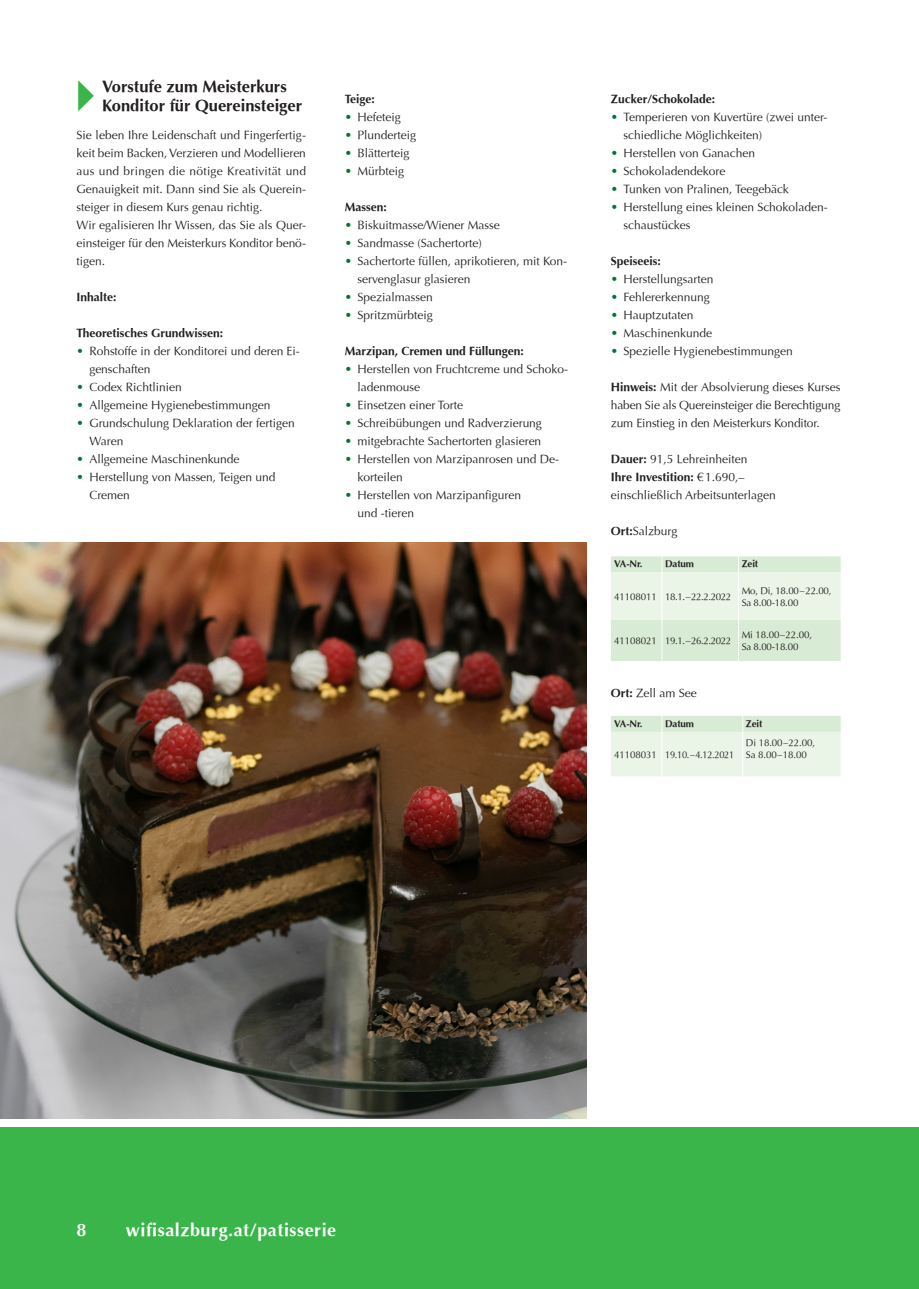
<style>
.page{position:relative;width:919px;height:1289px;background:#fff}
.page>*{position:absolute;margin:0;border:0;box-sizing:border-box;transform-origin:0 0}
.t1{font:700 18px "Optima";letter-spacing:.03em;color:#fff}
.t2{font:700 16.5px/19.5px "Optima";color:#231f20}
._6_copy_8pt{font:12px/18px "Optima";color:#231f20}
._6_copy_8pt-2{font:700 12px "Optima";color:#231f20}
.Tabelle_copy{font:9.75px/12px "Optima";letter-spacing:-.01em;color:#231f20}
.Tabelle_head{font:700 9.75px "Optima";letter-spacing:-.01em;color:#231f20}
.Tabelle_copy-2{font:9.75px "Optima";letter-spacing:-.03em;color:#231f20;scale:.95 1}
.s1{color:#007435}
.s2{font-weight:700}
.s3{font-weight:400}
</style>
<div class="page">
<div style="left:0;top:1127px;width:918px;height:161px;background:#3ab54a"></div>
<svg style="left:611px;top:556px;width:229px;height:105px;background:#e0efdd"></svg>
<hr style="left:661px;top:572px;width:1px;height:47px;background:#fff">
<hr style="left:738px;top:572px;width:1px;height:47px;background:#fff">
<hr style="left:661px;top:619px;width:1px;height:42px;background:#fff">
<hr style="left:738px;top:619px;width:1px;height:42px;background:#fff">
<svg style="left:611px;top:716px;width:229px;height:60px;background:#e5f2e2"></svg>
<hr style="left:661px;top:731px;width:1px;height:45px;background:#fff">
<hr style="left:742px;top:731px;width:1px;height:45px;background:#fff">
<img style="left:0;top:542px;width:586px;height:576px">
<p class="t2" style="left:102px;top:77px;width:202px">Vorstufe zum Meisterkurs<br>Konditor für Quereinsteiger</p>
<p class="_6_copy_8pt" style="left:77px;top:126px;width:231px;text-align:justify">Sie leben Ihre Leidenschaft und Fingerfertig&shy;keit beim Backen, Verzieren und Modellieren aus und bringen die nötige Kreativität und Genauigkeit mit. Dann sind Sie als Querein&shy;steiger in diesem Kurs genau richtig.</p>
<p class="_6_copy_8pt" style="left:77px;top:216px;width:231px;text-align:justify">Wir egalisieren Ihr Wissen, das Sie als Quer&shy;einsteiger für den Meisterkurs Konditor benö&shy;tigen.</p>
<p class="_6_copy_8pt-2" style="left:77px;top:290px;width:41px">Inhalte:</p>
<p class="_6_copy_8pt-2" style="left:77px;top:326px;width:148px">Theoretisches Grundwissen:</p>
<p class="_6_copy_8pt" style="left:89px;top:342px;width:212px;text-indent:-13px"><span class="s1">•</span> Rohstoffe in der Konditorei und deren Ei&shy;genschaften</p>
<p class="_6_copy_8pt" style="left:77px;top:378px;width:107px"><span class="s1">•</span> Codex Richtlinien</p>
<p class="_6_copy_8pt" style="left:77px;top:396px;width:195px"><span class="s1">•</span> Allgemeine Hygienebestimmungen</p>
<p class="_6_copy_8pt" style="left:89px;top:414px;width:207px;text-indent:-13px"><span class="s1">•</span> Grundschulung Deklaration der fertigen<br>Waren</p>
<p class="_6_copy_8pt" style="left:77px;top:450px;width:164px"><span class="s1">•</span> Allgemeine Maschinenkunde</p>
<p class="_6_copy_8pt" style="left:89px;top:468px;width:188px;text-indent:-13px"><span class="s1">•</span> Herstellung von Massen, Teigen und<br>Cremen</p>
<p class="_6_copy_8pt-2" style="left:345px;top:92px;width:32px">Teige:</p>
<p class="_6_copy_8pt" style="left:345px;top:108px;width:58px"><span class="s1">•</span> Hefeteig</p>
<p class="_6_copy_8pt" style="left:345px;top:126px;width:73px"><span class="s1">•</span> Plunderteig</p>
<p class="_6_copy_8pt" style="left:345px;top:144px;width:66px"><span class="s1">•</span> Blätterteig</p>
<p class="_6_copy_8pt" style="left:345px;top:162px;width:61px"><span class="s1">•</span> Mürbteig</p>
<p class="_6_copy_8pt-2" style="left:345px;top:200px;width:43px">Massen:</p>
<p class="_6_copy_8pt" style="left:345px;top:216px;width:156px"><span class="s1">•</span> Biskuitmasse/Wiener Masse</p>
<p class="_6_copy_8pt" style="left:345px;top:234px;width:138px"><span class="s1">•</span> Sandmasse (Sachertorte)</p>
<p class="_6_copy_8pt" style="left:357px;top:252px;width:211px;text-indent:-13px"><span class="s1">•</span> Sachertorte füllen, aprikotieren, mit Kon&shy;servenglasur glasieren</p>
<p class="_6_copy_8pt" style="left:345px;top:288px;width:89px"><span class="s1">•</span> Spezialmassen</p>
<p class="_6_copy_8pt" style="left:345px;top:306px;width:89px"><span class="s1">•</span> Spritzmürbteig</p>
<p class="_6_copy_8pt-2" style="left:345px;top:344px;width:180px">Marzipan, Cremen und Füllungen:</p>
<p class="_6_copy_8pt" style="left:357px;top:360px;width:212px;text-indent:-13px"><span class="s1">•</span> Herstellen von Fruchtcreme und Schoko&shy;ladenmouse</p>
<p class="_6_copy_8pt" style="left:345px;top:396px;width:120px"><span class="s1">•</span> Einsetzen einer Torte</p>
<p class="_6_copy_8pt" style="left:345px;top:414px;width:199px"><span class="s1">•</span> Schreibübungen und Radverzierung</p>
<p class="_6_copy_8pt" style="left:345px;top:432px;width:198px"><span class="s1">•</span> mitgebrachte Sachertorten glasieren</p>
<p class="_6_copy_8pt" style="left:357px;top:450px;width:203px;text-indent:-13px"><span class="s1">•</span> Herstellen von Marzipanrosen und De&shy;korteilen</p>
<p class="_6_copy_8pt" style="left:357px;top:486px;width:165px;text-indent:-13px"><span class="s1">•</span> Herstellen von Marzipanfiguren und -tieren</p>
<p class="_6_copy_8pt-2" style="left:611px;top:92px;width:106px">Zucker/Schokolade:</p>
<p class="_6_copy_8pt" style="left:623px;top:108px;width:205px;text-indent:-13px"><span class="s1">•</span> Temperieren von Kuvertüre (zwei unter&shy;schiedliche Möglichkeiten)</p>
<p class="_6_copy_8pt" style="left:611px;top:144px;width:146px"><span class="s1">•</span> Herstellen von Ganachen</p>
<p class="_6_copy_8pt" style="left:611px;top:162px;width:116px"><span class="s1">•</span> Schokoladendekore</p>
<p class="_6_copy_8pt" style="left:611px;top:180px;width:179px"><span class="s1">•</span> Tunken von Pralinen, Teegebäck</p>
<p class="_6_copy_8pt" style="left:623px;top:198px;width:206px;text-indent:-13px"><span class="s1">•</span> Herstellung eines kleinen Schokoladen&shy;schaustückes</p>
<p class="_6_copy_8pt-2" style="left:611px;top:254px;width:51px">Speiseeis:</p>
<p class="_6_copy_8pt" style="left:611px;top:270px;width:104px"><span class="s1">•</span> Herstellungsarten</p>
<p class="_6_copy_8pt" style="left:611px;top:288px;width:100px"><span class="s1">•</span> Fehlererkennung</p>
<p class="_6_copy_8pt" style="left:611px;top:306px;width:84px"><span class="s1">•</span> Hauptzutaten</p>
<p class="_6_copy_8pt" style="left:611px;top:324px;width:103px"><span class="s1">•</span> Maschinenkunde</p>
<p class="_6_copy_8pt" style="left:611px;top:342px;width:183px"><span class="s1">•</span> Spezielle Hygienebestimmungen</p>
<p class="_6_copy_8pt" style="left:611px;top:378px;width:231px;text-align:justify"><span class="s2">Hinweis:</span> Mit der Absolvierung dieses Kurses haben Sie als Quereinsteiger die Berechtigung zum Einstieg in den Meisterkurs Konditor.</p>
<p class="_6_copy_8pt" style="left:611px;top:450px;width:138px"><span class="s2">Dauer:</span> 91,5 Lehreinheiten</p>
<p class="_6_copy_8pt-2" style="left:611px;top:470px;width:135px">Ihre Investition: <span class="s3">€1.690,–</span></p>
<p class="_6_copy_8pt" style="left:611px;top:486px;width:166px">einschließlich Arbeitsunterlagen</p>
<p class="_6_copy_8pt" style="left:611px;top:522px;width:68px"><span class="s2">Ort:</span>Salzburg</p>
<p class="Tabelle_head" style="left:614px;top:558px;width:30px">VA-Nr.</p>
<p class="Tabelle_head" style="left:665px;top:558px;width:30px">Datum</p>
<p class="Tabelle_head" style="left:741px;top:558px;width:18px">Zeit</p>
<p class="Tabelle_copy" style="left:614px;top:590px;width:44px">41108011</p>
<p class="Tabelle_copy" style="left:665px;top:590px;width:68px">18.1.–22.2.2022</p>
<p class="Tabelle_copy" style="left:741px;top:584px;width:91px">Mo, Di, 18.00–22.00,<br>Sa 8.00-18.00</p>
<p class="Tabelle_copy" style="left:614px;top:635px;width:44px">41108021</p>
<p class="Tabelle_copy" style="left:665px;top:635px;width:68px">19.1.–26.2.2022</p>
<p class="Tabelle_copy" style="left:741px;top:629px;width:72px">Mi 18.00–22.00,</p>
<p class="Tabelle_copy" style="left:741px;top:641px;width:58px">Sa 8.00-18.00</p>
<p class="_6_copy_8pt" style="left:611px;top:684px;width:87px"><span class="s2">Ort:</span> Zell am See</p>
<p class="Tabelle_head" style="left:614px;top:718px;width:30px">VA-Nr.</p>
<p class="Tabelle_head" style="left:665px;top:718px;width:30px">Datum</p>
<p class="Tabelle_head" style="left:746px;top:718px;width:18px">Zeit</p>
<p class="Tabelle_copy" style="left:614px;top:749px;width:44px">41108031</p>
<p class="Tabelle_copy-2" style="left:665px;top:749px;width:74px">19.10.–4.12.2021</p>
<p class="Tabelle_copy" style="left:746px;top:737px;width:71px">Di 18.00–22.00,</p>
<p class="Tabelle_copy" style="left:746px;top:749px;width:62px">Sa 8.00–18.00</p>
<h1 class="t1" style="left:77px;top:1219px;width:12px">8</h1>
<h1 class="t1" style="left:126px;top:1219px;width:212px">wifisalzburg.at/patisserie</h1>
</div>
